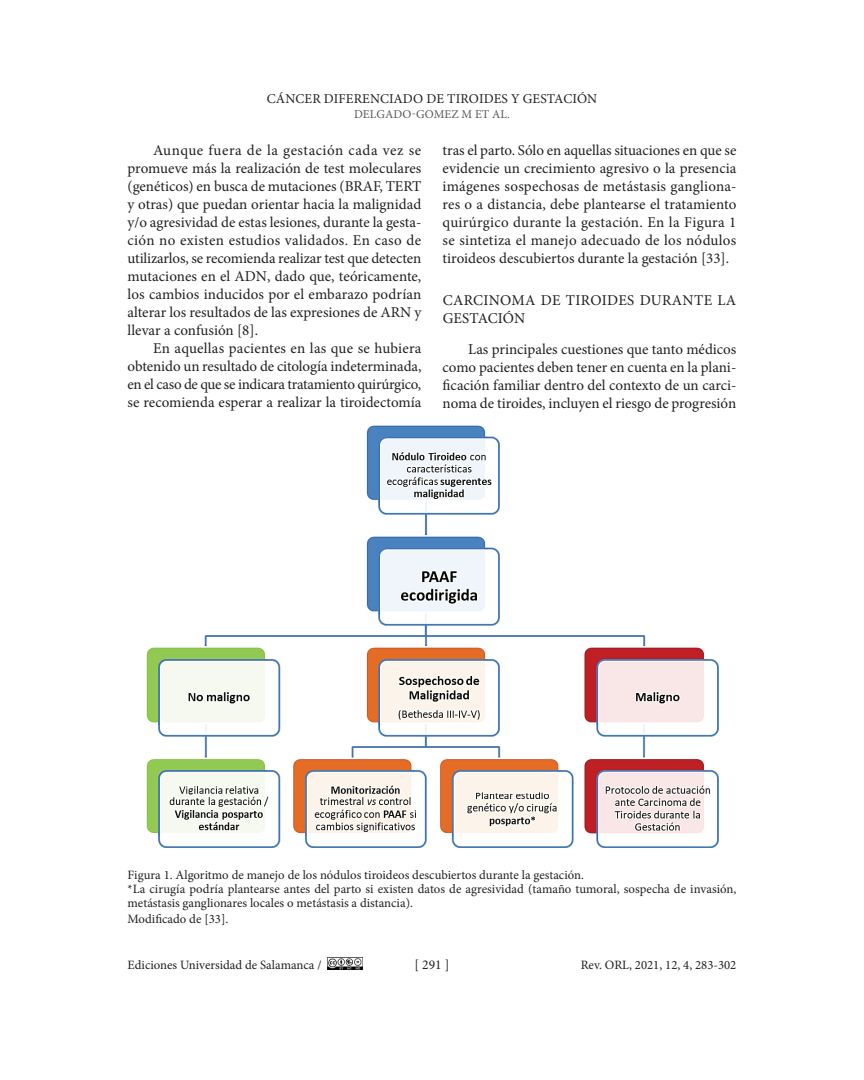
<style>
.page{position:relative;width:864px;height:1080px;background:#fff}
.page>*{position:absolute;margin:0;border:0;box-sizing:border-box;transform-origin:0 0}
.Texto{font:15px/18px "Minion Pro";color:#231f20;text-align:justify}
._1_Subti_mayus{font:15px/18px "Minion Pro";letter-spacing:.015em;color:#231f20}
.t1{font:13.5px "Minion Pro";letter-spacing:.01em;color:#231f20}
.Pie_foto{font:12.75px/14.2px "Minion Pro";color:#231f20}
.Pie_pag{font:12.75px "Minion Pro";color:#231f20}
.t2{font:12px "Minion Pro";letter-spacing:.01em;color:#57585a}
</style>
<div class="page">
<img style="left:328px;top:957px;width:34px;height:12px">
<img style="left:146px;top:425px;width:573px;height:423px">
<p class="t1" style="left:267px;top:89px;width:332px">CÁNCER DIFERENCIADO DE TIROIDES Y GESTACIÓN</p>
<p class="t2" style="left:354px;top:106px;width:157px">DELGADO-GOMEZ M ET AL.</p>
<p class="Texto" style="left:128px;top:142px;width:296px;text-indent:26px">Aunque fuera de la gestación cada vez se promueve más la realización de test moleculares (genéticos) en busca de mutaciones (BRAF, TERT y otras) que puedan orientar hacia la malignidad y/o agresividad de estas lesiones, durante la gesta&shy;ción no existen estudios validados. En caso de utilizarlos, se recomienda realizar test que detecten mutaciones en el ADN, dado que, teóricamente, los cambios inducidos por el embarazo podrían alterar los resultados de las expresiones de ARN y llevar a confusión [8].</p>
<p class="Texto" style="left:128px;top:340px;width:295px;text-indent:26px">En aquellas pacientes en las que se hubiera obtenido un resultado de citología indeterminada, en el caso de que se indicara tratamiento quirúrgico, se recomienda esperar a realizar la tiroidectomía</p>
<p class="Texto" style="left:443px;top:142px;width:295px">tras el parto. Sólo en aquellas situaciones en que se evidencie un crecimiento agresivo o la presencia imágenes sospechosas de metástasis gangliona&shy;res o a distancia, debe plantearse el tratamiento quirúrgico durante la gestación. En la Figura 1 se sintetiza el manejo adecuado de los nódulos tiroideos descubiertos durante la gestación [33].</p>
<p class="_1_Subti_mayus" style="left:443px;top:292px;width:295px">CARCINOMA DE TIROIDES DURANTE LA<br>GESTACIÓN</p>
<p class="Texto" style="left:443px;top:341px;width:295px;text-indent:26px">Las principales cuestiones que tanto médicos como pacientes deben tener en cuenta en la plani&shy;ficación familiar dentro del contexto de un carci&shy;noma de tiroides, incluyen el riesgo de progresión</p>
<p class="Pie_foto" style="left:128px;top:868px;width:458px">Figura 1. Algoritmo de manejo de los nódulos tiroideos descubiertos durante la gestación.</p>
<p class="Pie_foto" style="left:128px;top:882px;width:610px">*La cirugía podría plantearse antes del parto si existen datos de agresividad (tamaño tumoral, sospecha de invasión, metástasis ganglionares locales o metástasis a distancia).</p>
<p class="Pie_pag" style="left:128px;top:910px;width:102px">Modificado de [33].</p>
<p class="Pie_foto" style="left:128px;top:958px;width:196px">Ediciones Universidad de Salamanca /</p>
<p class="t1" style="left:415px;top:956px;width:36px">[ 291 ]</p>
<p class="Pie_foto" style="left:581px;top:958px;width:157px">Rev. ORL, 2021, 12, 4, 283-302</p>
</div>
